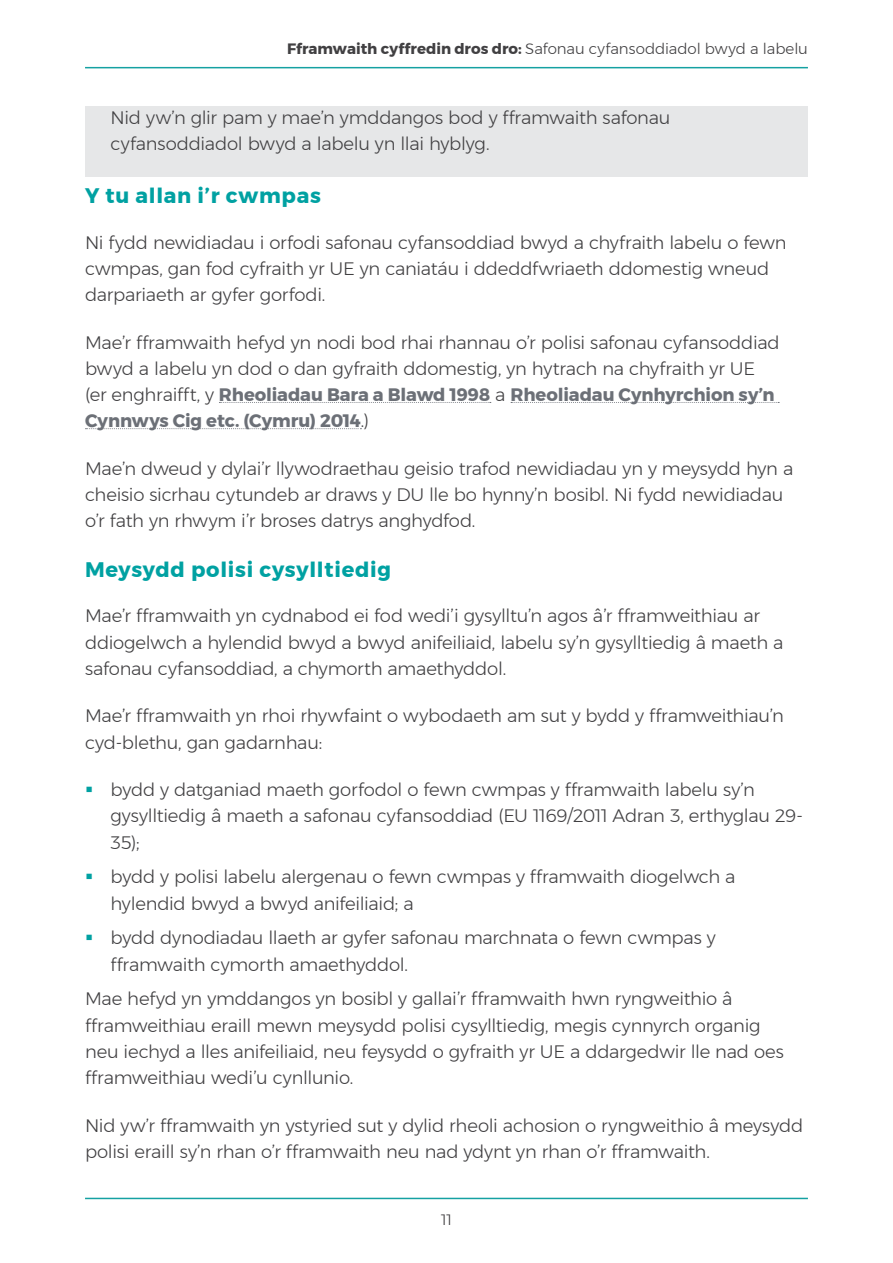
<style>
.page{position:relative;width:893px;height:1263px;background:#fff}
.page>*{position:absolute;margin:0;border:0;box-sizing:border-box;transform-origin:0 0}
.t1{font:700 21px "Montserrat";letter-spacing:.035em;color:#00a1a2}
.t2{font:300 18px/26.2px "Montserrat";letter-spacing:-.015em;color:#414042}
.t3{font:300 15px "Montserrat";letter-spacing:-.005em;color:#414042}
.s1{font-weight:700}
.s2{font-weight:700;color:#6c7077}
</style>
<div class="page">
<svg style="left:219px;top:402px;width:272px;height:1px"></svg>
<svg style="left:511px;top:402px;width:268px;height:1px"></svg>
<svg style="left:85px;top:428px;width:276px;height:1px"></svg>
<div style="left:85px;top:106px;width:723px;height:70px;background:#e6e7e8"></div>
<hr style="left:85px;top:1198px;width:723px;height:1px;background:#15a1a2">
<hr style="left:85px;top:67px;width:723px;height:1px;background:#15a1a2">
<p class="t3" style="left:287px;top:38px;width:522px"><span class="s1">Fframwaith cyffredin dros dro:</span> Safonau cyfansoddiadol bwyd a labelu</p>
<p class="t2" style="left:111px;top:104px;width:561px">Nid yw’n glir pam y mae’n ymddangos bod y fframwaith safonau cyfansoddiadol bwyd a labelu yn llai hyblyg.</p>
<p class="t1" style="left:85px;top:179px;width:237px">Y tu allan i’r cwmpas</p>
<p class="t2" style="left:85px;top:229px;width:703px">Ni fydd newidiadau i orfodi safonau cyfansoddiad bwyd a chyfraith labelu o fewn cwmpas, gan fod cyfraith yr UE yn caniatáu i ddeddfwriaeth ddomestig wneud darpariaeth ar gyfer gorfodi.</p>
<p class="t2" style="left:85px;top:329px;width:696px">Mae’r fframwaith hefyd yn nodi bod rhai rhannau o’r polisi safonau cyfansoddiad bwyd a labelu yn dod o dan gyfraith ddomestig, yn hytrach na chyfraith yr UE (er enghraifft, y <span class="s2">Rheoliadau Bara a Blawd 1998</span> a <span class="s2">Rheoliadau Cynhyrchion sy’n Cynnwys Cig etc. (Cymru) 2014</span>.)</p>
<p class="t2" style="left:85px;top:455px;width:710px">Mae’n dweud y dylai’r llywodraethau geisio trafod newidiadau yn y meysydd hyn a cheisio sicrhau cytundeb ar draws y DU lle bo hynny’n bosibl. Ni fydd newidiadau o’r fath yn rhwym i’r broses datrys anghydfod.</p>
<p class="t1" style="left:85px;top:553px;width:308px">Meysydd polisi cysylltiedig</p>
<p class="t2" style="left:85px;top:602px;width:700px">Mae’r fframwaith yn cydnabod ei fod wedi’i gysylltu’n agos â’r fframweithiau ar ddiogelwch a hylendid bwyd a bwyd anifeiliaid, labelu sy’n gysylltiedig â maeth a safonau cyfansoddiad, a chymorth amaethyddol.</p>
<p class="t2" style="left:85px;top:702px;width:700px">Mae’r fframwaith yn rhoi rhywfaint o wybodaeth am sut y bydd y fframweithiau’n cyd-blethu, gan gadarnhau:</p>
<p class="t2" style="left:111px;top:776px;width:694px">bydd y datganiad maeth gorfodol o fewn cwmpas y fframwaith labelu sy’n gysylltiedig â maeth a safonau cyfansoddiad (EU 1169/2011 Adran 3, erthyglau 29-<br>35);</p>
<p class="t2" style="left:111px;top:863px;width:626px">bydd y polisi labelu alergenau o fewn cwmpas y fframwaith diogelwch a hylendid bwyd a bwyd anifeiliaid; a</p>
<p class="t2" style="left:111px;top:924px;width:607px">bydd dynodiadau llaeth ar gyfer safonau marchnata o fewn cwmpas y fframwaith cymorth amaethyddol.</p>
<p class="t2" style="left:85px;top:985px;width:700px">Mae hefyd yn ymddangos yn bosibl y gallai’r fframwaith hwn ryngweithio â fframweithiau eraill mewn meysydd polisi cysylltiedig, megis cynnyrch organig neu iechyd a lles anifeiliaid, neu feysydd o gyfraith yr UE a ddargedwir lle nad oes fframweithiau wedi’u cynllunio.</p>
<p class="t2" style="left:85px;top:1112px;width:720px">Nid yw’r fframwaith yn ystyried sut y dylid rheoli achosion o ryngweithio â meysydd polisi eraill sy’n rhan o’r fframwaith neu nad ydynt yn rhan o’r fframwaith.</p>
<p class="t3" style="left:441px;top:1208px;width:12px">11</p>
</div>
